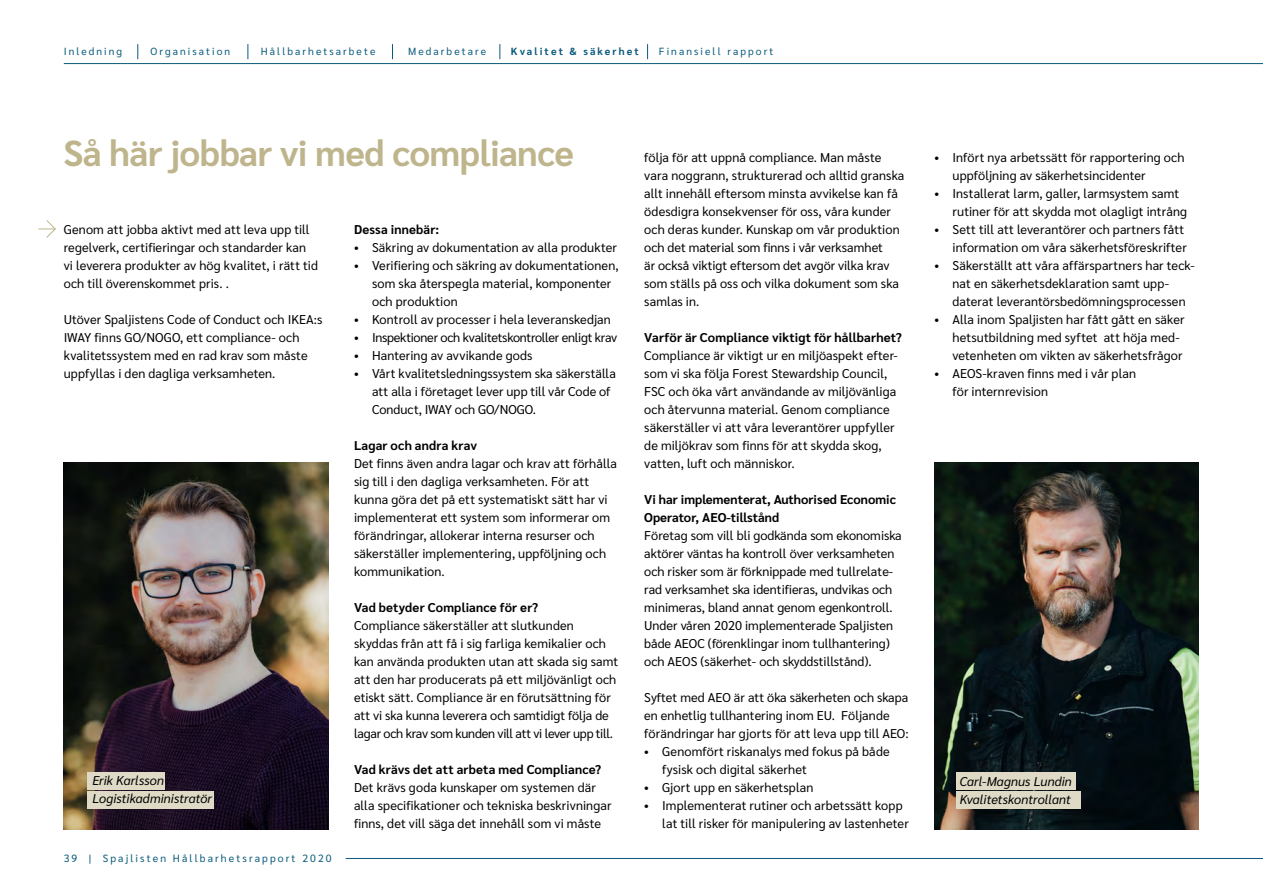
<style>
.page{position:relative;width:1263px;height:893px;background:#fff}
.page>*{position:absolute;margin:0;border:0;box-sizing:border-box;transform-origin:0 0}
.t1{font:700 36px "Sarabun";letter-spacing:-.015em;color:#beb58c}
.t2{font:12.75px/18px "Sarabun";letter-spacing:.005em;color:#000}
.t3{font:700 12.75px/18px "Sarabun";letter-spacing:.01em;color:#000}
.t4{font:italic 12.75px/18px "Sarabun";letter-spacing:.005em;color:#000}
.t5{font:12.75px "Sarabun";letter-spacing:-.025em;color:#000}
.t6{font:10.5px "Sarabun";letter-spacing:.2em;color:#0a5a7b}
.t7{font:10.35px "Sarabun";letter-spacing:.2em;color:#0a5a7b}
.t8{font:700 10.35px "Sarabun";letter-spacing:.2em;color:#0a5a7b}
</style>
<div class="page">
<hr style="left:346px;top:858px;width:917px;height:1px;background:#0a5a7b">
<svg style="left:38px;top:220px;width:18px;height:18px"></svg>
<img style="left:63px;top:462px;width:265px;height:367px">
<div style="left:87px;top:772px;width:78px;height:17px;background:#dfdac6"></div>
<div style="left:87px;top:791px;width:127px;height:17px;background:#dfdac6"></div>
<img style="left:934px;top:462px;width:265px;height:367px">
<div style="left:956px;top:772px;width:120px;height:17px;background:#dfdac6"></div>
<div style="left:956px;top:791px;width:125px;height:17px;background:#dfdac6"></div>
<hr style="left:64px;top:63px;width:1199px;height:1px;background:#0a5a7b">
<svg style="left:138px;top:44px;width:1px;height:15px"></svg>
<svg style="left:248px;top:44px;width:1px;height:15px"></svg>
<svg style="left:392px;top:44px;width:1px;height:15px"></svg>
<svg style="left:500px;top:44px;width:1px;height:15px"></svg>
<svg style="left:647px;top:44px;width:1px;height:15px"></svg>
<p class="t7" style="left:64px;top:46px;width:60px">Inledning</p>
<p class="t7" style="left:150px;top:46px;width:81px">Organisation</p>
<p class="t7" style="left:261px;top:46px;width:116px">Hållbarhetsarbete</p>
<p class="t7" style="left:408px;top:46px;width:80px">Medarbetare</p>
<p class="t8" style="left:511px;top:46px;width:129px">Kvalitet &amp; säkerhet</p>
<p class="t7" style="left:659px;top:46px;width:116px">Finansiell rapport</p>
<h1 class="t1" style="left:63px;top:133px;width:512px">Så här jobbar vi med compliance</h1>
<p class="t2" style="left:644px;top:149px;width:262px">följa för att uppnå compliance. Man måste vara noggrann, strukturerad och alltid granska allt innehåll eftersom minsta avvikelse kan få ödesdigra konsekvenser för oss, våra kunder och deras kunder. Kunskap om vår produktion och det material som finns i vår verksamhet<br>är också viktigt eftersom det avgör vilka krav som ställs på oss och vilka dokument som ska samlas in.</p>
<p class="t3" style="left:644px;top:329px;width:259px">Varför är Compliance viktigt för hållbarhet?</p>
<p class="t2" style="left:644px;top:347px;width:255px">Compliance är viktigt ur en miljöaspekt efter&shy;som vi ska följa Forest Stewardship Council, FSC och öka vårt användande av miljövänliga och återvunna material. Genom compliance säkerställer vi att våra leverantörer uppfyller de miljökrav som finns för att skydda skog, vatten, luft och människor.</p>
<p class="t3" style="left:644px;top:491px;width:253px">Vi har implementerat, Authorised Economic<br>Operator, AEO-tillstånd</p>
<p class="t2" style="left:644px;top:527px;width:259px">Företag som vill bli godkända som ekonomiska aktörer väntas ha kontroll över verksamheten och risker som är förknippade med tullrelate&shy;rad verksamhet ska identifieras, undvikas och minimeras, bland annat genom egenkontroll.<br>Under våren 2020 implementerade Spaljisten både AEOC (förenklingar inom tullhantering) och AEOS (säkerhet- och skyddstillstånd).</p>
<p class="t2" style="left:644px;top:689px;width:266px">Syftet med AEO är att öka säkerheten och skapa en enhetlig tullhantering inom EU. Följande förändringar har gjorts för att leva upp till AEO:</p>
<p class="t2" style="left:662px;top:743px;width:229px;text-indent:-18px">• Genomfört riskanalys med fokus på både fysisk och digital säkerhet</p>
<p class="t2" style="left:644px;top:779px;width:171px">• Gjort upp en säkerhetsplan</p>
<p class="t2" style="left:662px;top:797px;width:248px;text-indent:-18px">• Implementerat rutiner och arbetssätt kopp lat till risker för manipulering av lastenheter</p>
<p class="t2" style="left:952px;top:149px;width:234px;text-indent:-18px">• Infört nya arbetssätt för rapportering och uppföljning av säkerhetsincidenter</p>
<p class="t2" style="left:952px;top:185px;width:236px;text-indent:-18px">• Installerat larm, galler, larmsystem samt rutiner för att skydda mot olagligt intrång</p>
<p class="t2" style="left:934px;top:221px;width:254px;text-align:right">• Sett till att leverantörer och partners fått information om våra säkerhetsföreskrifter</p>
<p class="t2" style="left:952px;top:257px;width:244px;text-indent:-18px">• Säkerställt att våra affärspartners har teck&shy;nat en säkerhetsdeklaration samt upp&shy;daterat leverantörsbedömningsprocessen</p>
<p class="t2" style="left:952px;top:311px;width:234px;text-indent:-18px">• Alla inom Spaljisten har fått gått en säker hetsutbildning med syftet att höja med&shy;vetenheten om vikten av säkerhetsfrågor</p>
<p class="t2" style="left:952px;top:365px;width:185px;text-indent:-18px">• AEOS-kraven finns med i vår plan för internrevision</p>
<p class="t2" style="left:64px;top:221px;width:256px">Genom att jobba aktivt med att leva upp till regelverk, certifieringar och standarder kan vi leverera produkter av hög kvalitet, i rätt tid och till överenskommet pris. .</p>
<p class="t2" style="left:64px;top:311px;width:260px">Utöver Spaljistens Code of Conduct och IKEA:s IWAY finns GO/NOGO, ett compliance- och kvalitetssystem med en rad krav som måste uppfyllas i den dagliga verksamheten.</p>
<p class="t3" style="left:354px;top:221px;width:87px">Dessa innebär:</p>
<p class="t2" style="left:354px;top:239px;width:264px">• Säkring av dokumentation av alla produkter</p>
<p class="t2" style="left:372px;top:257px;width:248px;text-indent:-18px">• Verifiering och säkring av dokumentationen, som ska återspegla material, komponenter och produktion</p>
<p class="t2" style="left:354px;top:311px;width:258px">• Kontroll av processer i hela leveranskedjan</p>
<p class="t5" style="left:354px;top:330px;width:265px">• Inspektioner och kvalitetskontroller enligt krav</p>
<p class="t2" style="left:354px;top:347px;width:180px">• Hantering av avvikande gods</p>
<p class="t2" style="left:372px;top:365px;width:245px;text-indent:-18px">• Vårt kvalitetsledningssystem ska säkerställa att alla i företaget lever upp till vår Code of<br>Conduct, IWAY och GO/NOGO.</p>
<p class="t3" style="left:354px;top:437px;width:125px">Lagar och andra krav</p>
<p class="t2" style="left:354px;top:455px;width:265px">Det finns även andra lagar och krav att förhålla sig till i den dagliga verksamheten. För att kunna göra det på ett systematiskt sätt har vi implementerat ett system som informerar om förändringar, allokerar interna resurser och säkerställer implementering, uppföljning och kommunikation.</p>
<p class="t3" style="left:354px;top:599px;width:186px">Vad betyder Compliance för er?</p>
<p class="t2" style="left:354px;top:617px;width:266px">Compliance säkerställer att slutkunden skyddas från att få i sig farliga kemikalier och kan använda produkten utan att skada sig samt att den har producerats på ett miljövänligt och etiskt sätt. Compliance är en förutsättning för att vi ska kunna leverera och samtidigt följa de lagar och krav som kunden vill att vi lever upp till.</p>
<p class="t3" style="left:354px;top:761px;width:249px">Vad krävs det att arbeta med Compliance?</p>
<p class="t2" style="left:354px;top:779px;width:259px">Det krävs goda kunskaper om systemen där alla specifikationer och tekniska beskrivningar finns, det vill säga det innehåll som vi måste</p>
<p class="t4" style="left:92px;top:772px;width:121px">Erik Karlsson<br>Logistikadministratör</p>
<p class="t4" style="left:960px;top:773px;width:114px">Carl-Magnus Lundin<br>Kvalitetskontrollant</p>
<p class="t6" style="left:64px;top:852px;width:269px">39 | Spajlisten Hållbarhetsrapport 2020</p>
</div>
